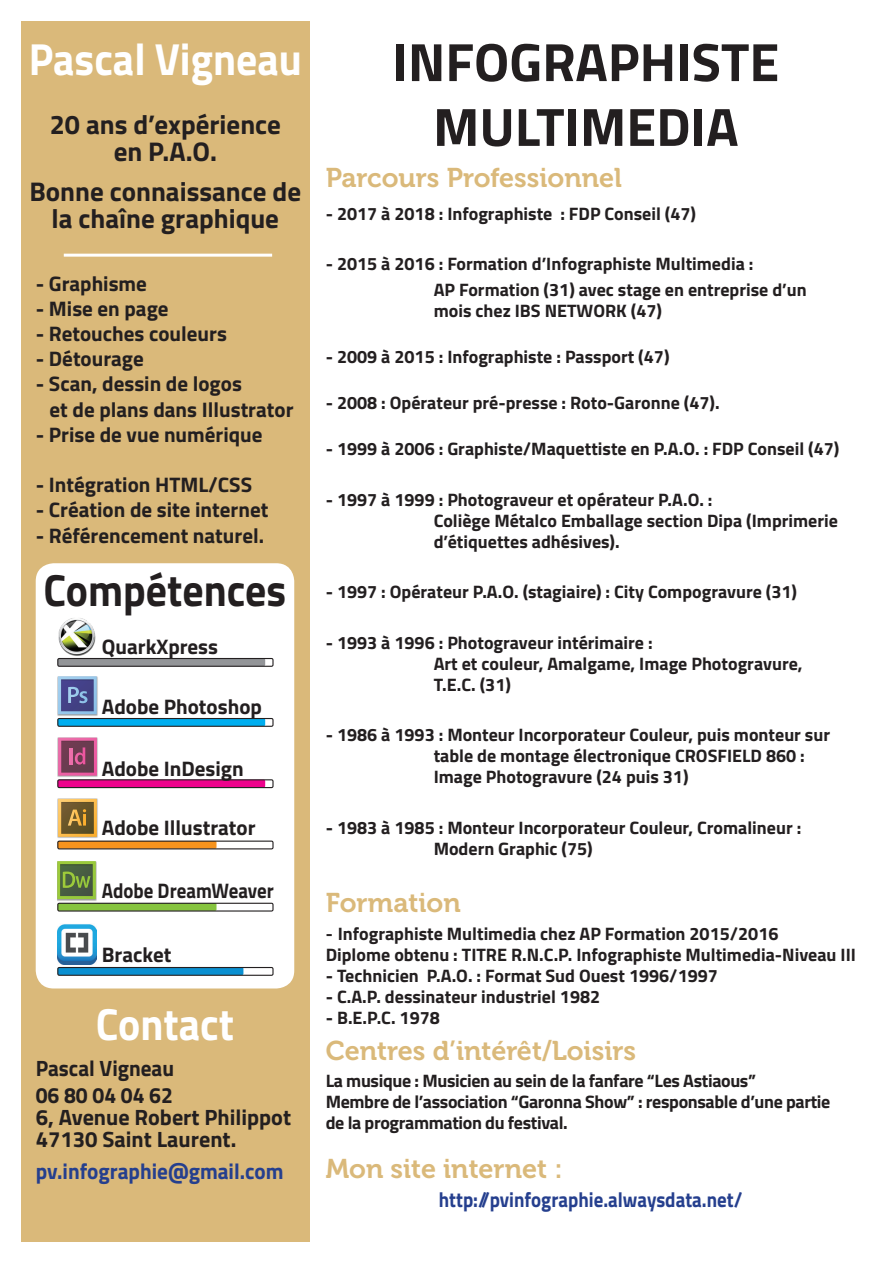
<style>
.page{position:relative;width:893px;height:1263px;background:#fff}
.page>*{position:absolute;margin:0;border:0;box-sizing:border-box;transform-origin:0 0}
.t1{font:700 54px/64.8px "Titillium";color:#231f20;text-align:center}
.t2{font:700 45px "Titillium";color:#fff;scale:.93 1}
.t3{font:700 45px "Titillium";color:#231f20;scale:.93 1}
.t4{font:27px "Museo 700";color:#dab97a}
.t5{font:700 27px/27px "Titillium";color:#231f20;text-align:center}
.t6{font:700 22.2px/22.2px "Titillium";color:#231f20}
.t7{font:700 22.2px "Titillium";color:#253f8e;scale:.96 1}
.t8{font:700 22.2px/26.5px "Titillium";color:#231f20;scale:.96 1}
.t9{font:700 21px/25.2px "Titillium";color:#231f20}
.t10{font:700 21px "Titillium";color:#253f8e;scale:.9 1}
.t11{font:700 21px "Titillium";color:#231f20;scale:.9 1}
.t12{font:700 18px/21px "Titillium";color:#231f20}
.t13{font:700 18px/21px "Titillium";letter-spacing:-.02em;color:#231f20}
.s1{font-family:"Helvetica Neue";font-weight:500}
</style>
<div class="page">
<div style="left:21px;top:21px;width:289px;height:1221px;background:#dab97a"></div>
<div style="left:36px;top:563px;width:258px;height:425px;background:#fff;border-radius:18px"></div>
<hr style="left:64px;top:254px;width:208px;height:3px;background:#fff">
<div style="left:58px;top:718px;width:207px;height:8px;background:#00aeef;border-radius:2px"></div>
<div style="left:57px;top:718px;width:217px;height:9px;border:1px solid #231f20;border-radius:2px"></div>
<div style="left:58px;top:658px;width:207px;height:8px;background:#939598;border-radius:2px"></div>
<div style="left:57px;top:658px;width:217px;height:9px;border:1px solid #231f20;border-radius:2px"></div>
<div style="left:58px;top:780px;width:207px;height:7px;background:#ed028c;border-radius:2px"></div>
<div style="left:57px;top:779px;width:217px;height:9px;border:1px solid #231f20;border-radius:2px"></div>
<div style="left:58px;top:841px;width:159px;height:8px;background:#f7931d;border-radius:2px"></div>
<div style="left:57px;top:840px;width:217px;height:9px;border:1px solid #231f20;border-radius:2px"></div>
<div style="left:58px;top:903px;width:159px;height:8px;background:#86c43f;border-radius:2px"></div>
<div style="left:58px;top:967px;width:185px;height:8px;background:#0a90d1;border-radius:2px"></div>
<div style="left:57px;top:903px;width:217px;height:8px;border:1px solid #231f20;border-radius:2px"></div>
<div style="left:57px;top:967px;width:217px;height:9px;border:1px solid #231f20;border-radius:2px"></div>
<img style="left:57px;top:676px;width:41px;height:40px">
<svg style="left:58px;top:676px;width:39px;height:38px"></svg>
<img style="left:57px;top:737px;width:41px;height:40px">
<svg style="left:58px;top:738px;width:39px;height:38px"></svg>
<img style="left:57px;top:799px;width:41px;height:39px">
<svg style="left:58px;top:799px;width:39px;height:38px"></svg>
<img style="left:57px;top:861px;width:40px;height:40px">
<svg style="left:57px;top:861px;width:39px;height:38px"></svg>
<img style="left:58px;top:618px;width:38px;height:38px">
<img style="left:57px;top:924px;width:40px;height:40px">
<h2 class="t2" style="left:29px;top:25px;width:295px">Pascal Vigneau</h2>
<h3 class="t5" style="left:50px;top:110px;width:233px">20 ans d’expérience en P.A.O.</h3>
<h3 class="t5" style="left:29px;top:177px;width:273px">Bonne connaissance de la chaîne graphique</h3>
<p class="t9" style="left:36px;top:269px;width:113px">- Graphisme</p>
<p class="t9" style="left:36px;top:295px;width:134px">- Mise en page</p>
<p class="t9" style="left:36px;top:320px;width:193px">- Retouches couleurs</p>
<p class="t9" style="left:36px;top:345px;width:110px">- Détourage</p>
<p class="t9" style="left:50px;top:370px;width:245px;text-indent:-14px">- Scan, dessin de logos<br>et de plans dans Illustrator</p>
<p class="t9" style="left:36px;top:421px;width:228px">- Prise de vue numérique</p>
<p class="t9" style="left:36px;top:471px;width:218px">- Intégration HTML/CSS</p>
<p class="t9" style="left:36px;top:496px;width:234px">- Création de site internet</p>
<p class="t9" style="left:36px;top:521px;width:230px">- Référencement naturel.</p>
<h2 class="t3" style="left:44px;top:555px;width:262px">Compétences</h2>
<p class="t9" style="left:102px;top:633px;width:118px">QuarkXpress</p>
<p class="t9" style="left:102px;top:693px;width:162px">Adobe Photoshop</p>
<p class="t9" style="left:102px;top:754px;width:143px">Adobe InDesign</p>
<p class="t9" style="left:102px;top:814px;width:155px">Adobe Illustrator</p>
<p class="t11" style="left:102px;top:874px;width:193px">Adobe DreamWeaver</p>
<p class="t9" style="left:102px;top:941px;width:71px">Bracket</p>
<h2 class="t2" style="left:96px;top:990px;width:150px">Contact</h2>
<p class="t8" style="left:36px;top:1054px;width:146px">Pascal Vigneau<br>06 80 04 04 62</p>
<p class="t6" style="left:36px;top:1105px;width:257px">6, Avenue Robert Philippot<br>47130 Saint Laurent.</p>
<p class="t7" style="left:36px;top:1154px;width:260px">pv.infographie@gmail.com</p>
<h1 class="t1" style="left:392px;top:27px;width:388px">INFOGRAPHISTE<br>MULTIMEDIA</h1>
<h3 class="t4" style="left:326px;top:163px;width:298px">Parcours Professionnel</h3>
<p class="t12" style="left:326px;top:202px;width:372px">- 2017 à 2018 : Infographiste : FDP Conseil (47)</p>
<p class="t12" style="left:434px;top:250px;width:374px;line-height:25.2px;text-indent:-108px">- 2015 à 2016 : Formation d’Infographiste Multimedia :<br>AP Formation (31) avec stage en entreprise d’un</p>
<p class="t12" style="left:434px;top:299px;width:230px">mois chez IBS NETWORK (47)</p>
<p class="t12" style="left:326px;top:345px;width:345px">- 2009 à 2015 : Infographiste : Passport (47)</p>
<p class="t12" style="left:326px;top:391px;width:395px">- 2008 : Opérateur pré-presse : Roto-Garonne (47).</p>
<p class="t12" style="left:326px;top:438px;width:515px">- 1999 à 2006 : Graphiste/Maquettiste en P.A.O. : FDP Conseil (47)</p>
<p class="t12" style="left:434px;top:488px;width:406px;text-indent:-108px">- 1997 à 1999 : Photograveur et opérateur P.A.O. :<br>Coliège Métalco Emballage section Dipa (Imprimerie d’étiquettes adhésives).</p>
<p class="t12" style="left:326px;top:581px;width:473px">- 1997 : Opérateur P.A.O. (stagiaire) : City Compogravure (31)</p>
<p class="t12" style="left:434px;top:631px;width:370px;text-indent:-108px">- 1993 à 1996 : Photograveur intérimaire :<br>Art et couleur, Amalgame, Image Photogravure,<br>T.E.C. (31)</p>
<p class="t12" style="left:434px;top:724px;width:398px;text-indent:-108px">- 1986 à 1993 : Monteur Incorporateur Couleur, puis monteur sur table de montage électronique CROSFIELD 860 :<br>Image Photogravure (24 puis 31)</p>
<p class="t12" style="left:434px;top:816px;width:369px;text-indent:-108px">- 1983 à 1985 : Monteur Incorporateur Couleur, Cromalineur :<br>Modern Graphic (75)</p>
<h3 class="t4" style="left:326px;top:887px;width:136px">Formation</h3>
<p class="t12" style="left:326px;top:923px;width:532px"><span class="s1">-</span> Infographiste Multimedia chez AP Formation 2015/2016<br>Diplome obtenu : TITRE R.N.C.P. Infographiste Multimedia-Niveau III</p>
<p class="t12" style="left:326px;top:965px;width:394px">- Technicien P.A.O. : Format Sud Ouest 1996/1997</p>
<p class="t12" style="left:326px;top:986px;width:276px">- C.A.P. dessinateur industriel 1982</p>
<p class="t12" style="left:326px;top:1007px;width:116px">- B.E.P.C. 1978</p>
<h3 class="t4" style="left:326px;top:1036px;width:312px">Centres d’intérêt/Loisirs</h3>
<p class="t13" style="left:326px;top:1069px;width:506px">La musique : Musicien au sein de la fanfare “Les Astiaous”<br>Membre de l’association “Garonna Show” : responsable d’une partie de la programmation du festival.</p>
<h3 class="t4" style="left:326px;top:1154px;width:238px">Mon site internet :</h3>
<p class="t10" style="left:439px;top:1184px;width:339px">http://pvinfographie.alwaysdata.net/</p>
</div>
